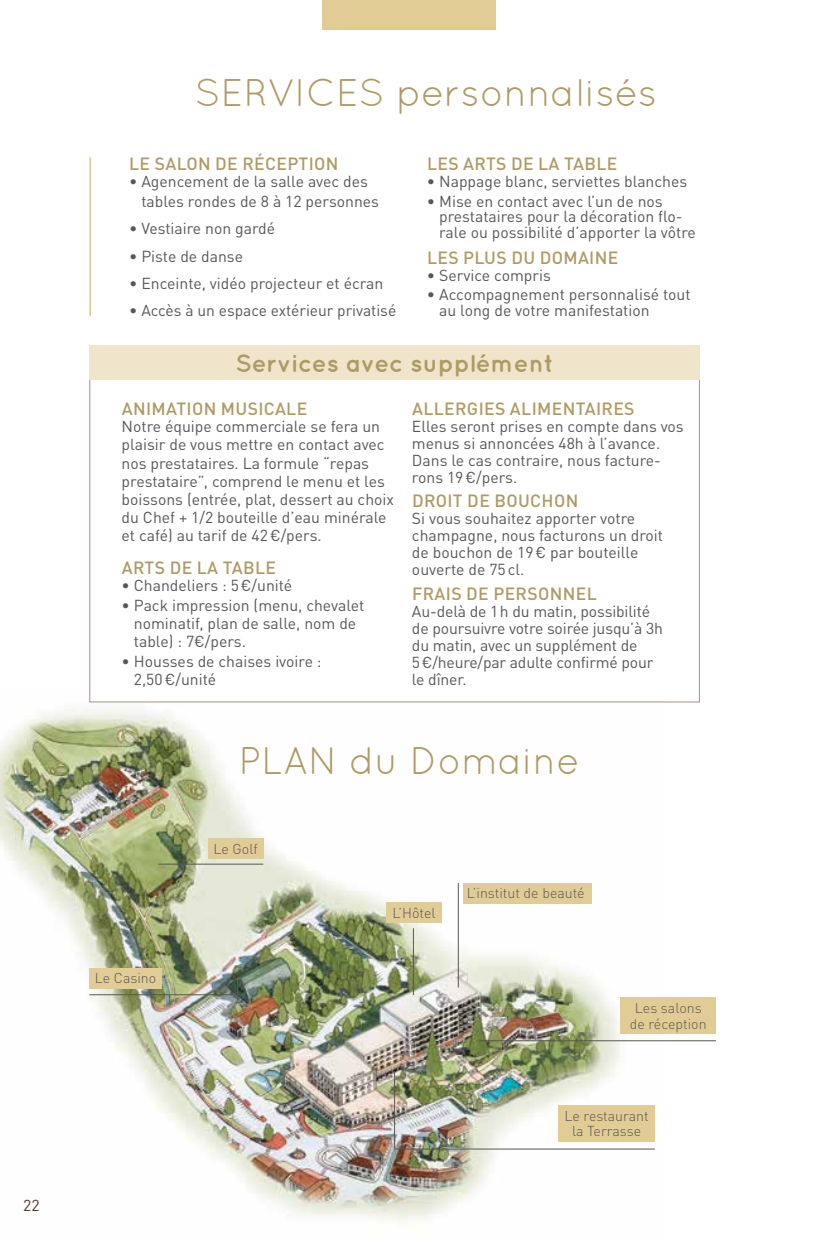
<style>
.page{position:relative;width:819px;height:1241px;background:#fff}
.page>*{position:absolute;margin:0;border:0;box-sizing:border-box;transform-origin:0 0}
.t1{font:38.5px "Quicksand";color:#ae9a64}
.t2{font:700 24.5px "Quicksand";color:#ae9a64}
.t3{font:500 17.5px "DIN Pro";letter-spacing:.02em;color:#ae9a64}
.t4{font:15.75px/17px "DIN Pro";color:#575756}
.t5{font:15.75px "DIN Pro";color:#503629}
.t6{font:300 14.17px/15.6px "DIN Pro";color:#575756;text-align:center}
</style>
<div class="page">
<img style="left:0;top:702px;width:665px;height:521px">
<div style="left:322px;top:0;width:174px;height:30px;background:#e1cc95"></div>
<hr style="left:158px;top:863px;width:105px;height:1px;background:#575756">
<div style="left:208px;top:838px;width:55px;height:20px;background:#e1cc95"></div>
<div style="left:89px;top:967px;width:73px;height:20px;background:#e1cc95"></div>
<div style="left:558px;top:1105px;width:97px;height:36px;background:#e1cc95"></div>
<div style="left:386px;top:902px;width:55px;height:20px;background:#e1cc95"></div>
<div style="left:463px;top:882px;width:128px;height:21px;background:#e1cc95"></div>
<div style="left:620px;top:997px;width:96px;height:36px;background:#e1cc95"></div>
<hr style="left:89px;top:994px;width:155px;height:1px;background:#575756">
<hr style="left:394px;top:1148px;width:261px;height:1px;background:#575756">
<hr style="left:394px;top:1071px;width:1px;height:77px;background:#575756">
<hr style="left:458px;top:882px;width:1px;height:105px;background:#575756">
<hr style="left:479px;top:1040px;width:237px;height:1px;background:#575756">
<hr style="left:413px;top:928px;width:1px;height:66px;background:#575756">
<hr style="left:89px;top:157px;width:2px;height:159px;background:#e1cc95">
<div style="left:89px;top:379px;width:610px;height:323px;background:#fff;border:1px solid #a99082"></div>
<div style="left:89px;top:345px;width:610px;height:34px;background:#f0e5ca"></div>
<p class="t5" style="left:23px;top:1192px;width:18px">22</p>
<h1 class="t1" style="left:195px;top:71px;width:463px">SERVICES personnalisés</h1>
<p class="t3" style="left:129px;top:149px;width:211px">LE SALON DE RÉCEPTION</p>
<p class="t4" style="left:141px;top:170px;width:239px;line-height:19.6px;text-indent:-12px">• Agencement de la salle avec des tables rondes de 8 à 12 personnes</p>
<p class="t4" style="left:129px;top:218px;width:148px">• Vestiaire non gardé</p>
<p class="t4" style="left:129px;top:246px;width:115px">• Piste de danse</p>
<p class="t4" style="left:129px;top:273px;width:256px">• Enceinte, vidéo projecteur et écran</p>
<p class="t4" style="left:129px;top:300px;width:269px">• Accès à un espace extérieur privatisé</p>
<p class="t3" style="left:427px;top:149px;width:192px">LES ARTS DE LA TABLE</p>
<p class="t4" style="left:427px;top:171px;width:262px">• Nappage blanc, serviettes blanches</p>
<p class="t4" style="left:439px;top:191px;width:258px;line-height:15.9px;text-indent:-12px">• Mise en contact avec l’un de nos prestataires pour la décoration flo&shy;rale ou possibilité d’apporter la vôtre</p>
<p class="t3" style="left:427px;top:243px;width:193px">LES PLUS DU DOMAINE</p>
<p class="t4" style="left:427px;top:265px;width:125px">• Service compris</p>
<p class="t4" style="left:439px;top:285px;width:253px;line-height:15.9px;text-indent:-12px">• Accompagnement personnalisé tout au long de votre manifestation</p>
<h2 class="t2" style="left:235px;top:348px;width:320px">Services avec supplément</h2>
<p class="t3" style="left:122px;top:394px;width:187px">ANIMATION MUSICALE</p>
<p class="t4" style="left:122px;top:416px;width:274px;line-height:18.2px">Notre équipe commerciale se fera un plaisir de vous mettre en contact avec nos prestataires. La formule “repas prestataire”, comprend le menu et les boissons (entrée, plat, dessert au choix du Chef + 1/2 bouteille d’eau minérale et café) au tarif de 42€/pers.</p>
<p class="t3" style="left:122px;top:553px;width:156px">ARTS DE LA TABLE</p>
<p class="t4" style="left:122px;top:575px;width:172px">• Chandeliers : 5€/unité</p>
<p class="t4" style="left:134px;top:595px;width:232px;line-height:17.7px;text-indent:-12px">• Pack impression (menu, chevalet nominatif, plan de salle, nom de table) : 7€/pers.</p>
<p class="t4" style="left:134px;top:650px;width:189px;line-height:17.7px;text-indent:-12px">• Housses de chaises ivoire :<br>2,50€/unité</p>
<p class="t3" style="left:412px;top:394px;width:224px">ALLERGIES ALIMENTAIRES</p>
<p class="t4" style="left:412px;top:416px;width:273px">Elles seront prises en compte dans vos menus si annoncées 48h à l’avance.<br>Dans le cas contraire, nous facture&shy;rons 19€/pers.</p>
<p class="t3" style="left:412px;top:486px;width:168px">DROIT DE BOUCHON</p>
<p class="t4" style="left:412px;top:508px;width:252px">Si vous souhaitez apporter votre champagne, nous facturons un droit de bouchon de 19€ par bouteille ouverte de 75cl.</p>
<p class="t3" style="left:412px;top:579px;width:186px">FRAIS DE PERSONNEL</p>
<p class="t4" style="left:412px;top:600px;width:252px">Au-delà de 1h du matin, possibilité de poursuivre votre soirée jusqu’à 3h du matin, avec un supplément de<br>5€/heure/par adulte confirmé pour le dîner.</p>
<h1 class="t1" style="left:239px;top:738px;width:342px">PLAN du Domaine</h1>
<p class="t6" style="left:95px;top:968px;width:63px">Le Casino</p>
<p class="t6" style="left:213px;top:839px;width:46px">Le Golf</p>
<p class="t6" style="left:392px;top:903px;width:45px">L’Hôtel</p>
<p class="t6" style="left:467px;top:883px;width:119px">L’institut de beauté</p>
<p class="t6" style="left:629px;top:998px;width:78px">Les salons de réception</p>
<p class="t6" style="left:564px;top:1106px;width:86px">Le restaurant la Terrasse</p>
</div>
